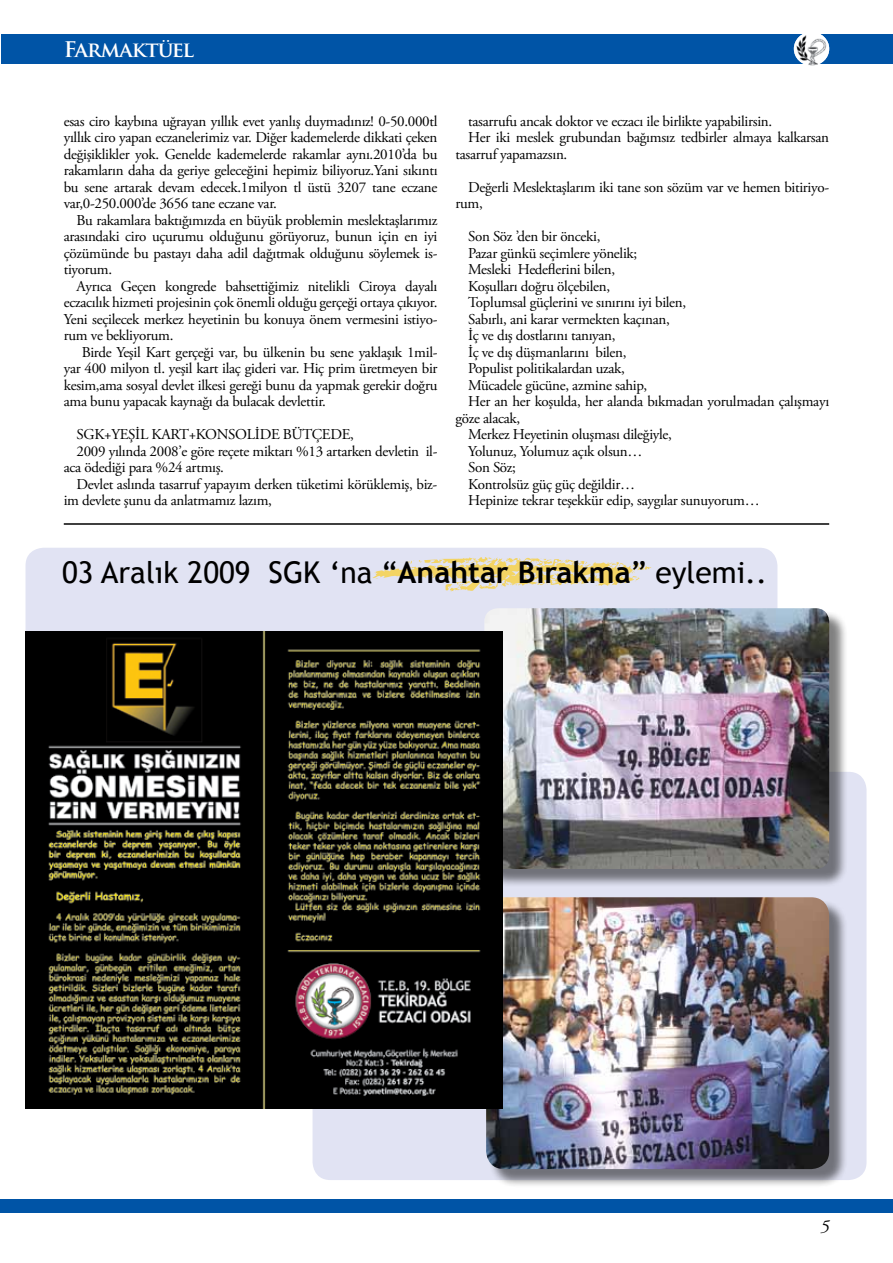
<style>
.page{position:relative;width:893px;height:1263px;background:#fff}
.page>*{position:absolute;margin:0;border:0;box-sizing:border-box;transform-origin:0 0}
.t1{font:30px "Trebuchet MS";color:#000}
.t2{font:700 21px "Trajan Pro";letter-spacing:-.04em;color:#fff}
.t3{font:italic 18px "Adobe Garamond Pro";color:#000}
.t4{font:15px/16.5px "Adobe Garamond Pro";letter-spacing:-.02em;color:#000;text-align:justify}
.s1{font-weight:700}
</style>
<div class="page">
<div style="left:2px;top:34px;width:891px;height:30px;background:#0054a6"></div>
<img style="left:794px;top:34px;width:35px;height:32px">
<div style="left:0;top:1199px;width:893px;height:14px;background:#0054a6"></div>
<div style="left:26px;top:548px;width:751px;height:337px;background:#e1e3f3;border-radius:18px"></div>
<div style="left:313px;top:772px;width:553px;height:408px;background:#e1e3f3;border-radius:18px"></div>
<svg style="left:372px;top:557px;width:279px;height:35px"></svg>
<div style="left:487px;top:610px;width:361px;height:277px;background:#000;opacity:.5"></div>
<img style="left:484px;top:608px;width:345px;height:261px">
<div style="left:488px;top:899px;width:360px;height:289px;background:#000;opacity:.5"></div>
<img style="left:486px;top:897px;width:343px;height:272px">
<img style="left:26px;top:631px;width:477px;height:478px">
<hr style="left:64px;top:523px;width:765px;height:2px;background:#000">
<h2 class="t2" style="left:64px;top:36px;width:132px">Farmaktüel</h2>
<p class="t4" style="left:64px;top:113px;width:375px">esas ciro kaybına uğrayan yıllık evet yanlış duymadınız! 0-50.000tl yıllık ciro yapan eczanelerimiz var. Diğer kademelerde dikkati çeken değişiklikler yok. Genelde kademelerde rakamlar aynı.2010’da bu rakamların daha da geriye geleceğini hepimiz biliyoruz.Yani sıkıntı bu sene artarak devam edecek.1milyon tl üstü 3207 tane eczane var,0-250.000’de 3656 tane eczane var.</p>
<p class="t4" style="left:64px;top:212px;width:375px;text-indent:13px">Bu rakamlara baktığımızda en büyük problemin meslektaşlarımız arasındaki ciro uçurumu olduğunu görüyoruz, bunun için en iyi çözümünde bu pastayı daha adil dağıtmak olduğunu söylemek is&shy;tiyorum.</p>
<p class="t4" style="left:64px;top:278px;width:375px;text-indent:13px">Ayrıca Geçen kongrede bahsettiğimiz nitelikli Ciroya dayalı eczacılık hizmeti projesinin çok önemli olduğu gerçeği ortaya çıkıyor.<br>Yeni seçilecek merkez heyetinin bu konuya önem vermesini istiyo&shy;rum ve bekliyorum.</p>
<p class="t4" style="left:64px;top:344px;width:375px;text-indent:18px">Birde Yeşil Kart gerçeği var, bu ülkenin bu sene yaklaşık 1mil&shy;yar 400 milyon tl. yeşil kart ilaç gideri var. Hiç prim üretmeyen bir kesim,ama sosyal devlet ilkesi gereği bunu da yapmak gerekir doğru ama bunu yapacak kaynağı da bulacak devlettir.</p>
<p class="t4" style="left:77px;top:427px;width:279px">SGK+YEŞİL KART+KONSOLİDE BÜTÇEDE,</p>
<p class="t4" style="left:77px;top:443px;width:362px">2009 yılında 2008’e göre reçete miktarı %13 artarken devletin il-</p>
<p class="t4" style="left:64px;top:460px;width:162px">aca ödediği para %24 artmış.</p>
<p class="t4" style="left:76px;top:476px;width:362px">Devlet aslında tasarruf yapayım derken tüketimi körüklemiş, biz-</p>
<p class="t4" style="left:64px;top:493px;width:210px">im devlete şunu da anlatmamız lazım,</p>
<p class="t4" style="left:468px;top:113px;width:305px">tasarrufu ancak doktor ve eczacı ile birlikte yapabilirsin.</p>
<p class="t4" style="left:468px;top:130px;width:362px">Her iki meslek grubundan bağımsız tedbirler almaya kalkarsan</p>
<p class="t4" style="left:455px;top:146px;width:113px">tasarruf yapamazsın.</p>
<p class="t4" style="left:455px;top:179px;width:375px;text-indent:13px">Değerli Meslektaşlarım iki tane son sözüm var ve hemen bitiriyo&shy;rum,</p>
<p class="t4" style="left:468px;top:229px;width:134px">Son Söz ’den bir önceki,</p>
<p class="t4" style="left:468px;top:245px;width:171px">Pazar günkü seçimlere yönelik;</p>
<p class="t4" style="left:468px;top:262px;width:148px">Mesleki Hedeflerini bilen,</p>
<p class="t4" style="left:468px;top:278px;width:143px">Koşulları doğru ölçebilen,</p>
<p class="t4" style="left:468px;top:295px;width:220px">Toplumsal güçlerini ve sınırını iyi bilen,</p>
<p class="t4" style="left:468px;top:311px;width:203px">Sabırlı, ani karar vermekten kaçınan,</p>
<p class="t4" style="left:468px;top:328px;width:149px">İç ve dış dostlarını tanıyan,</p>
<p class="t4" style="left:468px;top:344px;width:160px">İç ve dış düşmanlarını bilen,</p>
<p class="t4" style="left:468px;top:361px;width:158px">Populist politikalardan uzak,</p>
<p class="t4" style="left:468px;top:377px;width:181px">Mücadele gücüne, azmine sahip,</p>
<p class="t4" style="left:468px;top:394px;width:362px">Her an her koşulda, her alanda bıkmadan yorulmadan çalışmayı</p>
<p class="t4" style="left:455px;top:410px;width:66px">göze alacak,</p>
<p class="t4" style="left:468px;top:427px;width:205px">Merkez Heyetinin oluşması dileğiyle,</p>
<p class="t4" style="left:468px;top:443px;width:176px">Yolunuz, Yolumuz açık olsun…</p>
<p class="t4" style="left:468px;top:460px;width:49px">Son Söz;</p>
<p class="t4" style="left:468px;top:476px;width:168px">Kontrolsüz güç güç değildir…</p>
<p class="t4" style="left:468px;top:493px;width:293px">Hepinize tekrar teşekkür edip, saygılar sunuyorum…</p>
<h1 class="t1" style="left:62px;top:555px;width:707px">03 Aralık 2009 SGK ‘na “<span class="s1">Anahtar Bırakma</span>” eylemi..</h1>
<p class="t3" style="left:820px;top:1215px;width:10px">5</p>
</div>
